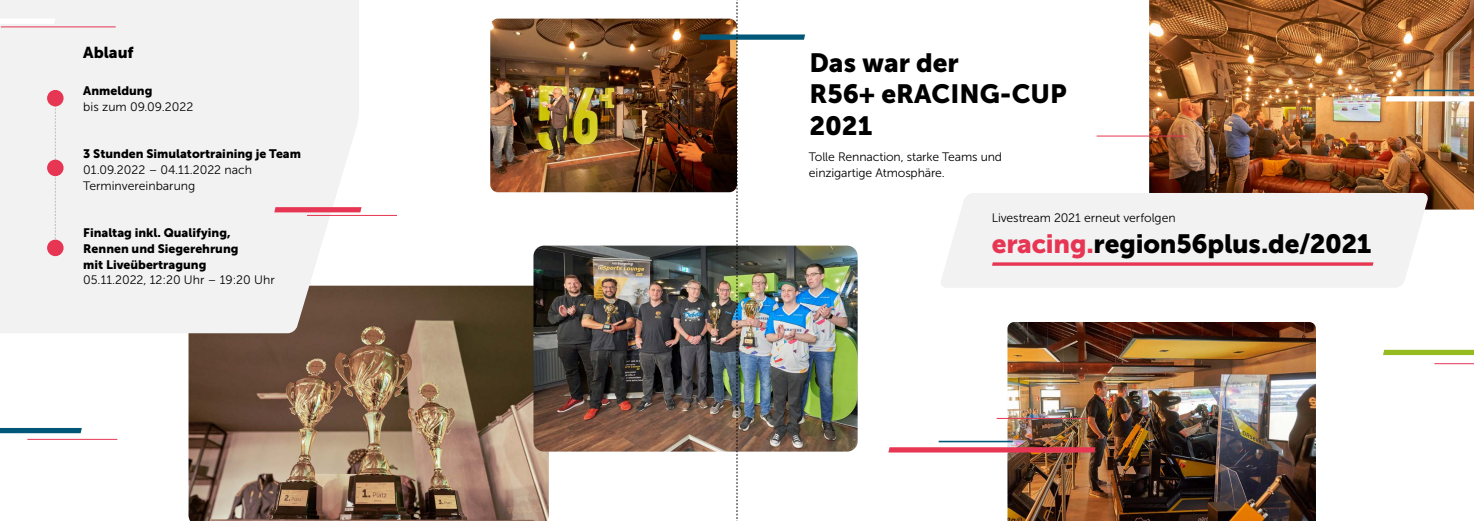
<style>
.page{position:relative;width:1474px;height:521px;background:#fff}
.page>*{position:absolute;margin:0;border:0;box-sizing:border-box;transform-origin:0 0}
.t1{font:26.25px/31.5px "Museo Sans 900";letter-spacing:-.005em;color:#000}
.t2{font:15.75px "Museo Sans 900";color:#000}
.t3{font:12.25px/15.8px "Museo Sans 300";letter-spacing:-.005em;color:#000}
.t4{font:12.25px/15.8px "Museo Sans 900";color:#000}
.s1{color:#e63653}
</style>
<div class="page">
<img style="left:490px;top:19px;width:209px;height:173px">
<img style="left:1149px;top:0;width:324px;height:210px">
<img style="left:188px;top:286px;width:361px;height:235px">
<div style="left:0;top:0;width:359px;height:333px;background:#f2f2f2"></div>
<svg style="left:55px;top:106px;width:1px;height:134px"></svg>
<div style="left:47px;top:90px;width:17px;height:16px;background:#e63653;border-radius:50%"></div>
<div style="left:47px;top:160px;width:17px;height:16px;background:#e63653;border-radius:50%"></div>
<div style="left:47px;top:240px;width:17px;height:16px;background:#e63653;border-radius:50%"></div>
<img style="left:1007px;top:322px;width:308px;height:199px">
<img style="left:533px;top:246px;width:324px;height:206px">
<hr style="left:307px;top:215px;width:90px;height:1px;background:#e63653">
<svg style="left:274px;top:207px;width:87px;height:5px"></svg>
<svg style="left:1385px;top:96px;width:88px;height:5px"></svg>
<hr style="left:1413px;top:90px;width:60px;height:1px;background:#015777">
<svg style="left:888px;top:447px;width:207px;height:5px"></svg>
<hr style="left:996px;top:418px;width:91px;height:1px;background:#e63653">
<hr style="left:938px;top:441px;width:74px;height:1px;background:#015777">
<hr style="left:27px;top:439px;width:90px;height:1px;background:#e63653">
<svg style="left:0;top:428px;width:82px;height:5px"></svg>
<hr style="left:1434px;top:363px;width:39px;height:1px;background:#e63653">
<svg style="left:1383px;top:350px;width:90px;height:5px"></svg>
<hr style="left:1px;top:26px;width:115px;height:1px;background:#e63653">
<svg style="left:0;top:19px;width:55px;height:5px"></svg>
<hr style="left:1096px;top:136px;width:91px;height:1px;background:#e63653">
<div style="left:941px;top:193px;width:487px;height:95px;background:#f2f2f2"></div>
<svg style="left:992px;top:262px;width:381px;height:4px;background:#e7516a"></svg>
<img style="left:699px;top:0;width:106px;height:521px">
<p class="t2" style="left:83px;top:43px;width:52px">Ablauf</p>
<p class="t4" style="left:83px;top:83px;width:71px">Anmeldung</p>
<p class="t3" style="left:83px;top:99px;width:111px">bis zum 09.09.2022</p>
<p class="t4" style="left:83px;top:146px;width:219px">3 Stunden Simulatortraining je Team</p>
<p class="t3" style="left:83px;top:162px;width:170px">01.09.2022 – 04.11.2022 nach<br>Terminvereinbarung</p>
<p class="t4" style="left:83px;top:225px;width:157px">Finaltag inkl. Qualifying,<br>Rennen und Siegerehrung mit Liveübertragung</p>
<p class="t3" style="left:83px;top:272px;width:193px">05.11.2022, 12:20 Uhr – 19:20 Uhr</p>
<h1 class="t1" style="left:809px;top:47px;width:259px">Das war der<br>R56+ eRACING-CUP<br>2021</h1>
<p class="t3" style="left:809px;top:149px;width:195px">Tolle Rennaction, starke Teams und einzigartige Atmosphäre.</p>
<p class="t3" style="left:991px;top:210px;width:185px">Livestream 2021 erneut verfolgen</p>
<h1 class="t1" style="left:991px;top:227px;width:381px"><span class="s1">eracing.</span>region56plus.de/2021</h1>
</div>
